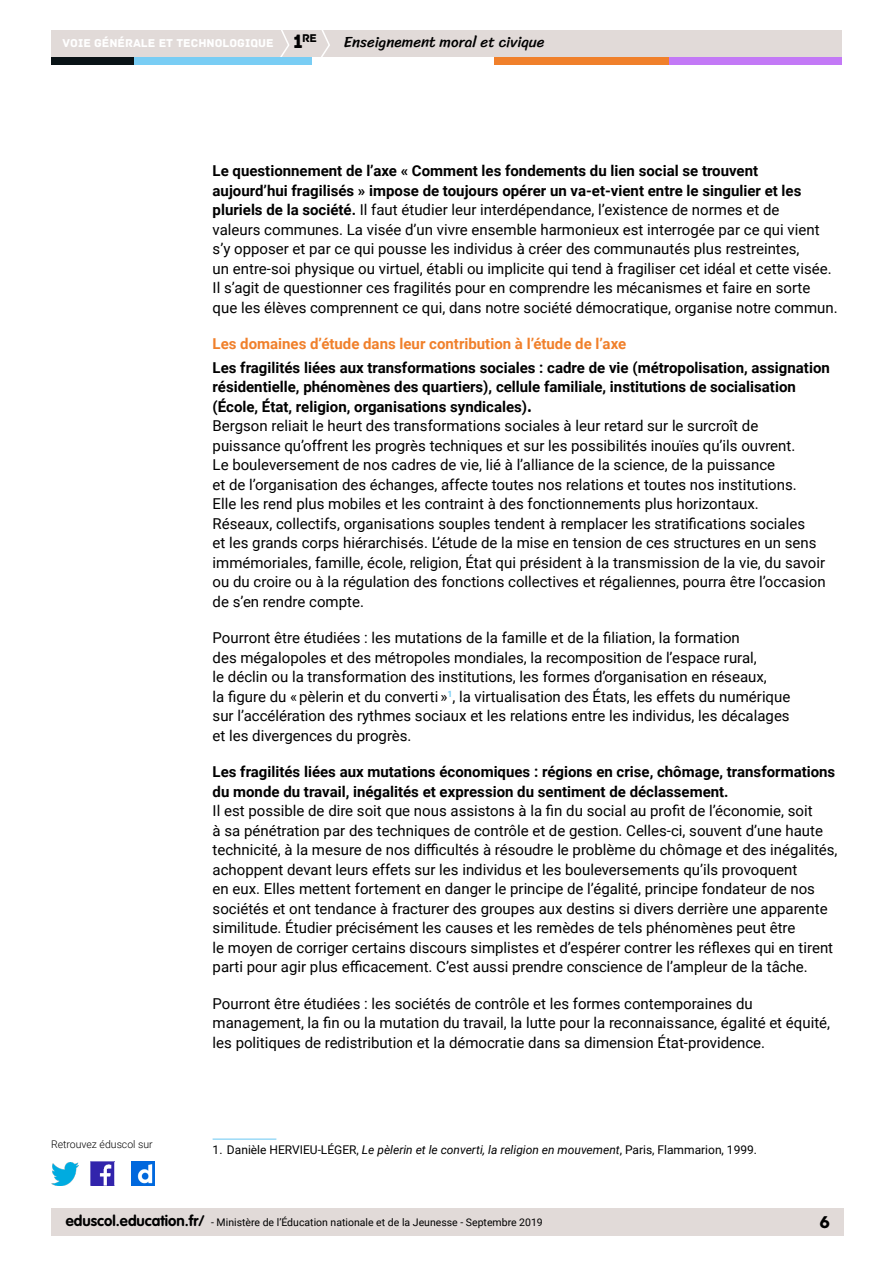
<style>
.page{position:relative;width:893px;height:1263px;background:#fff}
.page>*{position:absolute;margin:0;border:0;box-sizing:border-box;transform-origin:0 0}
.t1{font:18px "Archive";color:#000}
.t2{font:15px/19.5px "Roboto";color:#000}
.t3{font:700 15px/19.5px "Roboto";color:#000}
.t4{font:700 15px "Roboto";color:#f0802b}
.t5{font:15px "Sriracha";color:#000}
.t6{font:12px "Roboto";color:#000}
.t7{font:12px "Archive";color:#fff}
.t8{font:11.85px "Archive";color:#000}
.t9{font:10.5px "Roboto";color:#000}
.t10{font:300 10.5px "Roboto";color:#000}
.s1{font-size:20.4px;color:#000}
.s2{font-weight:700}
.s3{font-family:"Calibri";font-weight:700;font-size:18px}
.s4{font-style:italic}
.s5{font-family:"VAG Rounded Std";font-weight:700;font-size:15px}
</style>
<div class="page">
<div style="left:51px;top:30px;width:791px;height:27px;background:#e1dad8"></div>
<svg style="left:280px;top:30px;width:10px;height:27px"></svg>
<svg style="left:321px;top:30px;width:9px;height:27px"></svg>
<div style="left:133px;top:57px;width:179px;height:8px;background:#79cdf4"></div>
<div style="left:51px;top:57px;width:82px;height:8px;background:#091316"></div>
<div style="left:667px;top:57px;width:175px;height:8px;background:#c379f6"></div>
<div style="left:494px;top:57px;width:175px;height:8px;background:#f0802b"></div>
<div style="left:51px;top:1209px;width:792px;height:27px;background:#e1dad8"></div>
<img style="left:91px;top:1162px;width:23px;height:23px">
<img style="left:51px;top:1163px;width:28px;height:22px">
<img style="left:132px;top:1162px;width:22px;height:23px">
<hr style="left:213px;top:1138px;width:63px;height:2px;background:#79cdf4">
<p class="t8" style="left:302px;top:31px;width:16px">re</p>
<p class="t7" style="left:63px;top:36px;width:242px">VOIE GÉNÉRALE ET TECHNOLOGIQUE <span class="s1">1</span></p>
<p class="t5" style="left:344px;top:33px;width:202px">Enseignement moral et civique</p>
<p class="t10" style="left:51px;top:1137px;width:103px">Retrouvez éduscol sur</p>
<p class="t2" style="left:213px;top:160px;width:627px"><span class="s2">Le questionnement de l’axe « Comment les fondements du lien social se trouvent<br>aujourd’hui fragilisés » impose de toujours opérer un va-et-vient entre le singulier et les pluriels de la société.</span> Il faut étudier leur interdépendance, l’existence de normes et de<br>valeurs communes. La visée d’un vivre ensemble harmonieux est interrogée par ce qui vient s’y opposer et par ce qui pousse les individus à créer des communautés plus restreintes,<br>un entre‑soi physique ou virtuel, établi ou implicite qui tend à fragiliser cet idéal et cette visée.<br>Il s’agit de questionner ces fragilités pour en comprendre les mécanismes et faire en sorte que les élèves comprennent ce qui, dans notre société démocratique, organise notre commun.</p>
<p class="t4" style="left:213px;top:333px;width:415px">Les domaines d’étude dans leur contribution à l’étude de l’axe</p>
<p class="t2" style="left:213px;top:357px;width:619px"><span class="s2">Les fragilités liées aux transformations sociales : cadre de vie (métropolisation, assignation résidentielle, phénomènes des quartiers), cellule familiale, institutions de socialisation (École, État, religion, organisations syndicales)</span><span class="s3">.<br></span>Bergson reliait le heurt des transformations sociales à leur retard sur le surcroît de puissance qu’offrent les progrès techniques et sur les possibilités inouïes qu’ils ouvrent.<br>Le bouleversement de nos cadres de vie, lié à l’alliance de la science, de la puissance<br>et de l’organisation des échanges, affecte toutes nos relations et toutes nos institutions.<br>Elle les rend plus mobiles et les contraint à des fonctionnements plus horizontaux.<br>Réseaux, collectifs, organisations souples tendent à remplacer les stratifications sociales<br>et les grands corps hiérarchisés. L’étude de la mise en tension de ces structures en un sens immémoriales, famille, école, religion, État qui président à la transmission de la vie, du savoir ou du croire ou à la régulation des fonctions collectives et régaliennes, pourra être l’occasion de s’en rendre compte.</p>
<p class="t2" style="left:213px;top:628px;width:579px">Pourront être étudiées : les mutations de la famille et de la filiation, la formation<br>des mégalopoles et des métropoles mondiales, la recomposition de l’espace rural,<br>le déclin ou la transformation des institutions, les formes d’organisation en réseaux,<br>la figure du « pèlerin et du converti »<sup>1</sup>, la virtualisation des États, les effets du numérique sur l’accélération des rythmes sociaux et les relations entre les individus, les décalages et les divergences du progrès.</p>
<p class="t3" style="left:213px;top:762px;width:624px">Les fragilités liées aux mutations économiques : régions en crise, chômage, transformations du monde du travail, inégalités et expression du sentiment de déclassement.</p>
<p class="t2" style="left:213px;top:801px;width:626px">Il est possible de dire soit que nous assistons à la fin du social au profit de l’économie, soit<br>à sa pénétration par des techniques de contrôle et de gestion. Celles-ci, souvent d’une haute technicité, à la mesure de nos difficultés à résoudre le problème du chômage et des inégalités, achoppent devant leurs effets sur les individus et les bouleversements qu’ils provoquent<br>en eux. Elles mettent fortement en danger le principe de l’égalité, principe fondateur de nos sociétés et ont tendance à fracturer des groupes aux destins si divers derrière une apparente similitude. Étudier précisément les causes et les remèdes de tels phénomènes peut être<br>le moyen de corriger certains discours simplistes et d’espérer contrer les réflexes qui en tirent parti pour agir plus efficacement. C’est aussi prendre conscience de l’ampleur de la tâche.</p>
<p class="t2" style="left:213px;top:993px;width:619px">Pourront être étudiées : les sociétés de contrôle et les formes contemporaines du management, la fin ou la mutation du travail, la lutte pour la reconnaissance, égalité et équité, les politiques de redistribution et la démocratie dans sa dimension État-providence.</p>
<p class="t6" style="left:213px;top:1141px;width:546px">1. Danièle HERVIEU-LÉGER, <span class="s4">Le pèlerin et le converti, la religion en mouvement</span>, Paris, Flammarion, 1999.</p>
<p class="t9" style="left:66px;top:1215px;width:478px"><span class="s5">eduscol.education.fr/</span> - Ministère de l’Éducation nationale et de la Jeunesse - Septembre 2019</p>
<p class="t1" style="left:820px;top:1211px;width:12px">6</p>
</div>
